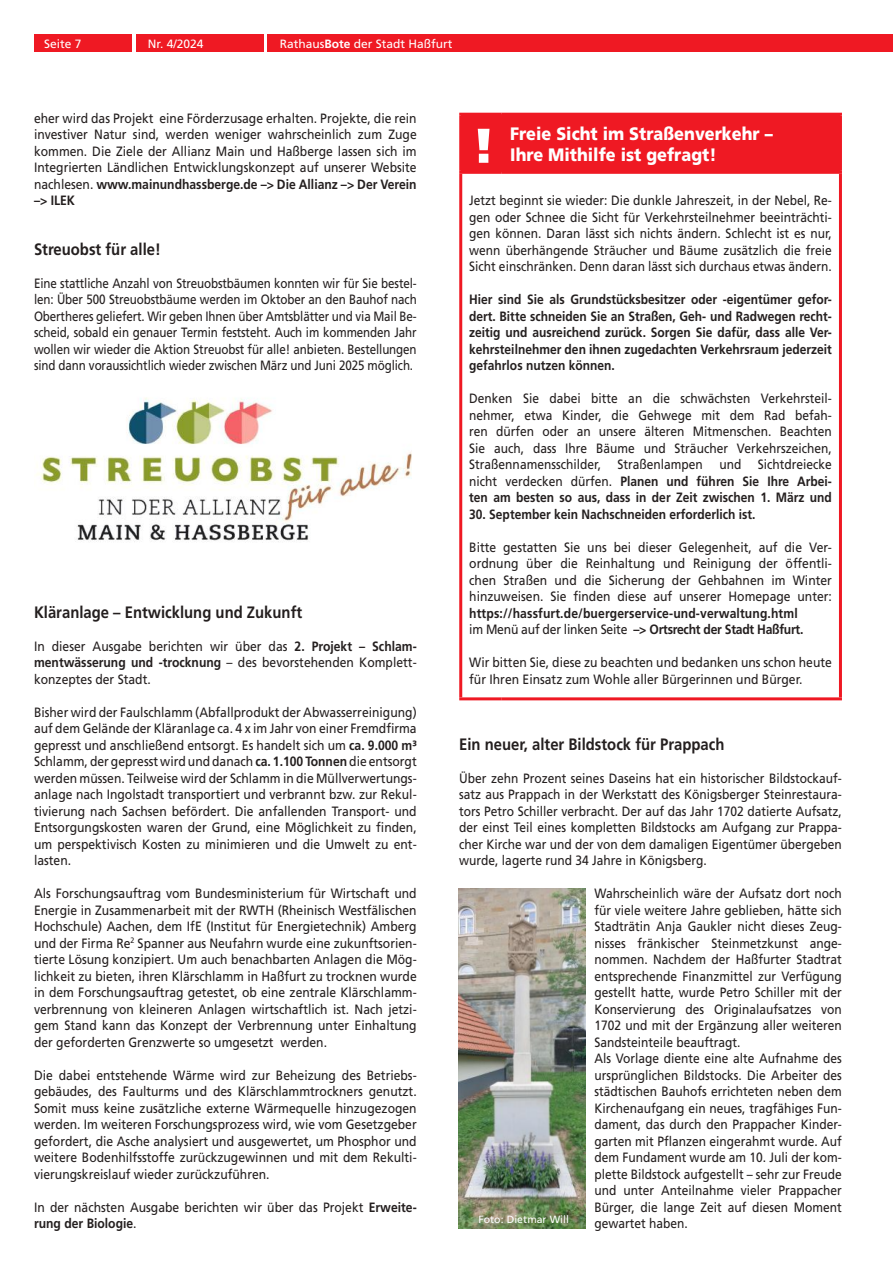
<style>
.page{position:relative;width:893px;height:1263px;background:#fff}
.page>*{position:absolute;margin:0;border:0;box-sizing:border-box;transform-origin:0 0}
.t1{font:900 18px/21px "Frutiger";color:#fff;scale:.9 1}
.t2{font:700 16.5px "Frutiger";color:#241f1f;scale:.9 1}
.t3{font:13.5px/16.5px "Frutiger";color:#241f1f;text-align:justify;scale:.9 1}
.t4{font:13.5px/16.5px "Frutiger";color:#241f1f;text-align:justify;scale:.89 1}
.t5{font:13.5px/16.5px "Frutiger";color:#241f1f;text-align:justify;scale:.86 1}
.t6{font:700 13.5px/16.5px "Frutiger";color:#241f1f;text-align:justify;scale:.89 1}
.t7{font:700 13.5px/16.5px "Frutiger";color:#241f1f;scale:.9 1}
.t8{font:12px "Frutiger";color:#fff}
.t9{font:10.5px "Frutiger";letter-spacing:.005em;color:#fff}
.s1{font-weight:700}
.s2{font-weight:400}
</style>
<div class="page">
<div style="left:34px;top:34px;width:98px;height:17px;background:#ef1923"></div>
<div style="left:136px;top:34px;width:128px;height:17px;background:#ef1923"></div>
<div style="left:268px;top:34px;width:625px;height:17px;background:#ef1923"></div>
<img style="left:36px;top:398px;width:376px;height:144px">
<hr style="left:459px;top:113px;width:43px;height:3px;background:#ef1923">
<hr style="left:459px;top:116px;width:3px;height:55px;background:#ef1923">
<hr style="left:502px;top:113px;width:340px;height:3px;background:#ef1923">
<hr style="left:839px;top:116px;width:3px;height:55px;background:#ef1923">
<hr style="left:459px;top:171px;width:43px;height:3px;background:#ef1923">
<hr style="left:459px;top:174px;width:3px;height:523px;background:#ef1923">
<hr style="left:502px;top:171px;width:340px;height:3px;background:#ef1923">
<hr style="left:839px;top:174px;width:3px;height:523px;background:#ef1923">
<hr style="left:459px;top:697px;width:43px;height:3px;background:#ef1923">
<hr style="left:502px;top:697px;width:340px;height:3px;background:#ef1923">
<div style="left:462px;top:116px;width:377px;height:55px;background:#ef1923"></div>
<img style="left:458px;top:889px;width:128px;height:340px">
<p class="t8" style="left:44px;top:37px;width:39px">Seite 7</p>
<p class="t8" style="left:148px;top:37px;width:57px">Nr. 4/2024</p>
<p class="t8" style="left:280px;top:37px;width:174px">Rathaus<span class="s1">Bote</span> der Stadt Haßfurt</p>
<p class="t3" style="left:34px;top:110px;width:427px">eher wird das Projekt eine Förderzusage erhalten. Projekte, die rein investiver Natur sind, werden weniger wahrscheinlich zum Zuge kommen. Die Ziele der Allianz Main und Haßberge lassen sich im Integrierten Ländlichen Entwicklungskonzept auf unserer Website nachlesen. <span class="s1">www.mainundhassberge.de –&gt; Die Allianz –&gt; Der Verein –&gt; ILEK</span></p>
<p class="t2" style="left:34px;top:239px;width:142px">Streuobst für alle!</p>
<p class="t5" style="left:34px;top:275px;width:447px">Eine stattliche Anzahl von Streuobstbäumen konnten wir für Sie bestel&shy;len: Über 500 Streuobstbäume werden im Oktober an den Bauhof nach Obertheres geliefert. Wir geben Ihnen über Amtsblätter und via Mail Be&shy;scheid, sobald ein genauer Termin feststeht. Auch im kommenden Jahr wollen wir wieder die Aktion Streuobst für alle! anbieten. Bestellungen sind dann voraussichtlich wieder zwischen März und Juni 2025 möglich.</p>
<p class="t2" style="left:34px;top:602px;width:299px">Kläranlage – Entwicklung und Zukunft</p>
<p class="t3" style="left:34px;top:638px;width:427px">In dieser Ausgabe berichten wir über das <span class="s1">2. Projekt – Schlam&shy;mentwässerung und -trocknung</span> – des bevorstehenden Komplett&shy;konzeptes der Stadt.</p>
<p class="t3" style="left:34px;top:704px;width:427px">Bisher wird der Faulschlamm (Abfallprodukt der Abwasserreinigung) auf dem Gelände der Kläranlage ca. 4 x im Jahr von einer Fremdfirma gepresst und anschließend entsorgt. Es handelt sich um <span class="s1">ca. 9.000 m³<br></span>Schlamm, der gepresst wird und danach <span class="s1">ca. 1.100 Tonnen</span> die entsorgt werden müssen. Teilweise wird der Schlamm in die Müllverwertungs&shy;anlage nach Ingolstadt transportiert und verbrannt bzw. zur Rekul&shy;tivierung nach Sachsen befördert. Die anfallenden Transport- und Entsorgungskosten waren der Grund, eine Möglichkeit zu finden, um perspektivisch Kosten zu minimieren und die Umwelt zu ent&shy;lasten.</p>
<p class="t3" style="left:34px;top:885px;width:427px">Als Forschungsauftrag vom Bundesministerium für Wirtschaft und Energie in Zusammenarbeit mit der RWTH (Rheinisch Westfälischen Hochschule) Aachen, dem IfE (Institut für Energietechnik) Amberg und der Firma Re<sup>2</sup> Spanner aus Neufahrn wurde eine zukunftsorien&shy;tierte Lösung konzipiert. Um auch benachbarten Anlagen die Mög&shy;lichkeit zu bieten, ihren Klärschlamm in Haßfurt zu trocknen wurde in dem Forschungsauftrag getestet, ob eine zentrale Klärschlamm&shy;verbrennung von kleineren Anlagen wirtschaftlich ist. Nach jetzi&shy;gem Stand kann das Konzept der Verbrennung unter Einhaltung der geforderten Grenzwerte so umgesetzt werden.</p>
<p class="t3" style="left:34px;top:1067px;width:427px">Die dabei entstehende Wärme wird zur Beheizung des Betriebs&shy;gebäudes, des Faulturms und des Klärschlammtrockners genutzt.<br>Somit muss keine zusätzliche externe Wärmequelle hinzugezogen werden. Im weiteren Forschungsprozess wird, wie vom Gesetzgeber gefordert, die Asche analysiert und ausgewertet, um Phosphor und weitere Bodenhilfsstoffe zurückzugewinnen und mit dem Rekulti&shy;vierungskreislauf wieder zurückzuführen.</p>
<p class="t3" style="left:34px;top:1199px;width:427px">In der nächsten Ausgabe berichten wir über das Projekt <span class="s1">Erweite&shy;rung der Biologie</span>.</p>
<h1 class="t1" style="left:510px;top:123px;width:293px">Freie Sicht im Straßenverkehr –<br>Ihre Mithilfe ist gefragt!</h1>
<p class="t4" style="left:469px;top:192px;width:409px">Jetzt beginnt sie wieder: Die dunkle Jahreszeit, in der Nebel, Re&shy;gen oder Schnee die Sicht für Verkehrsteilnehmer beeinträchti&shy;gen können. Daran lässt sich nichts ändern. Schlecht ist es nur, wenn überhängende Sträucher und Bäume zusätzlich die freie Sicht einschränken. Denn daran lässt sich durchaus etwas ändern.</p>
<p class="t6" style="left:469px;top:291px;width:409px">Hier sind Sie als Grundstücksbesitzer oder -eigentümer gefor&shy;dert. Bitte schneiden Sie an Straßen, Geh- und Radwegen recht&shy;zeitig und ausreichend zurück. Sorgen Sie dafür, dass alle Ver&shy;kehrsteilnehmer den ihnen zugedachten Verkehrsraum jederzeit gefahrlos nutzen können.</p>
<p class="t4" style="left:469px;top:390px;width:409px">Denken Sie dabei bitte an die schwächsten Verkehrsteil&shy;nehmer, etwa Kinder, die Gehwege mit dem Rad befah&shy;ren dürfen oder an unsere älteren Mitmenschen. Beachten Sie auch, dass Ihre Bäume und Sträucher Verkehrszeichen, Straßennamensschilder, Straßenlampen und Sichtdreiecke nicht verdecken dürfen. <span class="s1">Planen und führen Sie Ihre Arbei&shy;ten am besten so aus, dass in der Zeit zwischen 1. März und</span></p>
<p class="t6" style="left:469px;top:506px;width:323px">30. September kein Nachschneiden erforderlich ist.</p>
<p class="t3" style="left:469px;top:539px;width:404px">Bitte gestatten Sie uns bei dieser Gelegenheit, auf die Ver&shy;ordnung über die Reinhaltung und Reinigung der öffentli&shy;chen Straßen und die Sicherung der Gehbahnen im Winter hinzuweisen. Sie finden diese auf unserer Homepage unter:</p>
<p class="t7" style="left:469px;top:605px;width:373px">https://hassfurt.de/buergerservice-und-verwaltung.html <span class="s2">im Menü auf der linken Seite</span> –&gt; Ortsrecht der Stadt Haßfurt.</p>
<p class="t3" style="left:469px;top:654px;width:404px">Wir bitten Sie, diese zu beachten und bedanken uns schon heute für Ihren Einsatz zum Wohle aller Bürgerinnen und Bürger.</p>
<p class="t2" style="left:459px;top:734px;width:296px">Ein neuer, alter Bildstock für Prappach</p>
<p class="t4" style="left:459px;top:770px;width:432px">Über zehn Prozent seines Daseins hat ein historischer Bildstockauf&shy;satz aus Prappach in der Werkstatt des Königsberger Steinrestaura&shy;tors Petro Schiller verbracht. Der auf das Jahr 1702 datierte Aufsatz, der einst Teil eines kompletten Bildstocks am Aufgang zur Prappa&shy;cher Kirche war und der von dem damaligen Eigentümer übergeben wurde, lagerte rund 34 Jahre in Königsberg.</p>
<p class="t4" style="left:594px;top:885px;width:280px;text-align:left">Wahrscheinlich wäre der Aufsatz dort noch für viele weitere Jahre geblieben, hätte sich Stadträtin Anja Gaukler nicht dieses Zeug&shy;nisses fränkischer Steinmetzkunst ange&shy;nommen. Nachdem der Haßfurter Stadtrat entsprechende Finanzmittel zur Verfügung gestellt hatte, wurde Petro Schiller mit der Konservierung des Originalaufsatzes von 1702 und mit der Ergänzung aller weiteren Sandsteinteile beauftragt.<br>Als Vorlage diente eine alte Aufnahme des ursprünglichen Bildstocks. Die Arbeiter des städtischen Bauhofs errichteten neben dem Kirchenaufgang ein neues, tragfähiges Fun&shy;dament, das durch den Prappacher Kinder&shy;garten mit Pflanzen eingerahmt wurde. Auf dem Fundament wurde am 10. Juli der kom&shy;plette Bildstock aufgestellt – sehr zur Freude und unter Anteilnahme vieler Prappacher Bürger, die lange Zeit auf diesen Moment gewartet haben.</p>
<p class="t9" style="left:478px;top:1213px;width:92px">Foto: Dietmar Will</p>
</div>
